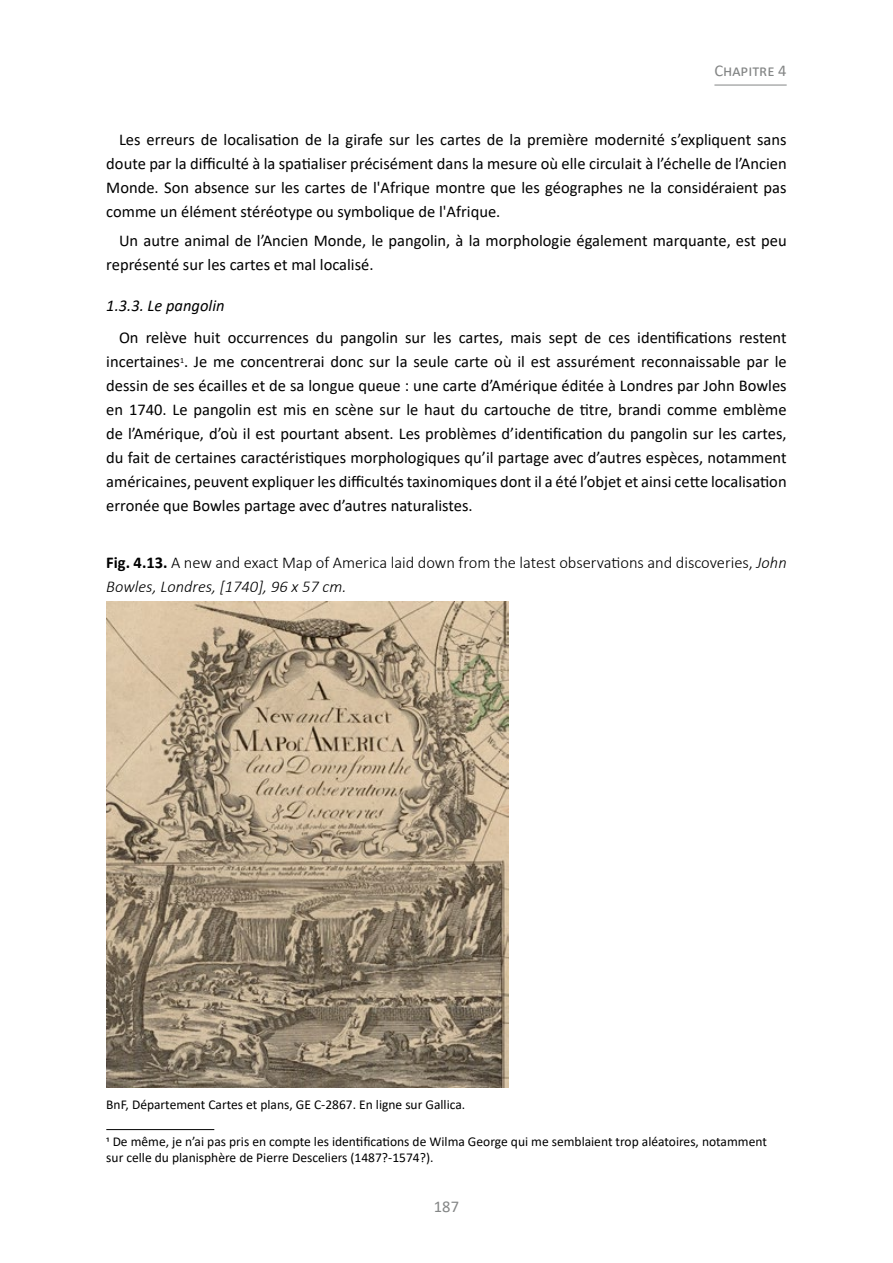
<style>
.page{position:relative;width:893px;height:1263px;background:#fff}
.page>*{position:absolute;margin:0;border:0;box-sizing:border-box;transform-origin:0 0}
.t1{font:16.5px/24px "Calibri";color:#000;text-align:justify}
.t2{font:300 16.5px/24px "Calibri";color:#000}
.t3{font:italic 16.5px "Calibri";color:#000}
.t4{font:16.5px "Calibri";color:#848686}
.t5{font:13.5px/16.2px "Calibri";color:#000}
.s1{font-weight:700}
.s2{font-style:italic}
</style>
<div class="page">
<hr style="left:714px;top:85px;width:73px;height:1px;background:#848686">
<img style="left:106px;top:602px;width:402px;height:485px">
<hr style="left:106px;top:1129px;width:108px;height:1px;background:#000">
<p class="t4" style="left:714px;top:59px;width:74px">Chapitre 4</p>
<p class="t1" style="left:106px;top:127px;width:682px;text-indent:13px">Les erreurs de localisation de la girafe sur les cartes de la première modernité s’expliquent sans doute par la difficulté à la spatialiser précisément dans la mesure où elle circulait à l’échelle de l’Ancien Monde. Son absence sur les cartes de l'Afrique montre que les géographes ne la considéraient pas comme un élément stéréotype ou symbolique de l'Afrique.</p>
<p class="t1" style="left:106px;top:228px;width:682px;text-indent:13px">Un autre animal de l’Ancien Monde, le pangolin, à la morphologie également marquante, est peu représenté sur les cartes et mal localisé.</p>
<p class="t3" style="left:106px;top:294px;width:120px">1.3.3. Le pangolin</p>
<p class="t1" style="left:106px;top:325px;width:682px;text-indent:13px">On relève huit occurrences du pangolin sur les cartes, mais sept de ces identifications restent incertaines<sup>1</sup>. Je me concentrerai donc sur la seule carte où il est assurément reconnaissable par le dessin de ses écailles et de sa longue queue : une carte d’Amérique éditée à Londres par John Bowles en 1740. Le pangolin est mis en scène sur le haut du cartouche de titre, brandi comme emblème de l’Amérique, d’où il est pourtant absent. Les problèmes d’identification du pangolin sur les cartes, du fait de certaines caractéristiques morphologiques qu’il partage avec d’autres espèces, notamment américaines, peuvent expliquer les difficultés taxinomiques dont il a été l’objet et ainsi cette localisation erronée que Bowles partage avec d’autres naturalistes.</p>
<p class="t2" style="left:106px;top:550px;width:682px"><span class="s1">Fig. 4.13.</span> A new and exact Map of America laid down from the latest observations and discoveries, <span class="s2">John<br>Bowles, Londres, [1740], 96 x 57 cm.</span></p>
<p class="t5" style="left:106px;top:1096px;width:360px">BnF, Département Cartes et plans, GE C-2867. En ligne sur Gallica.</p>
<p class="t5" style="left:106px;top:1133px;width:662px">1 De même, je n’ai pas pris en compte les identifications de Wilma George qui me semblaient trop aléatoires, notamment sur celle du planisphère de Pierre Desceliers (1487?-1574?).</p>
<p class="t4" style="left:434px;top:1195px;width:27px">187</p>
</div>
